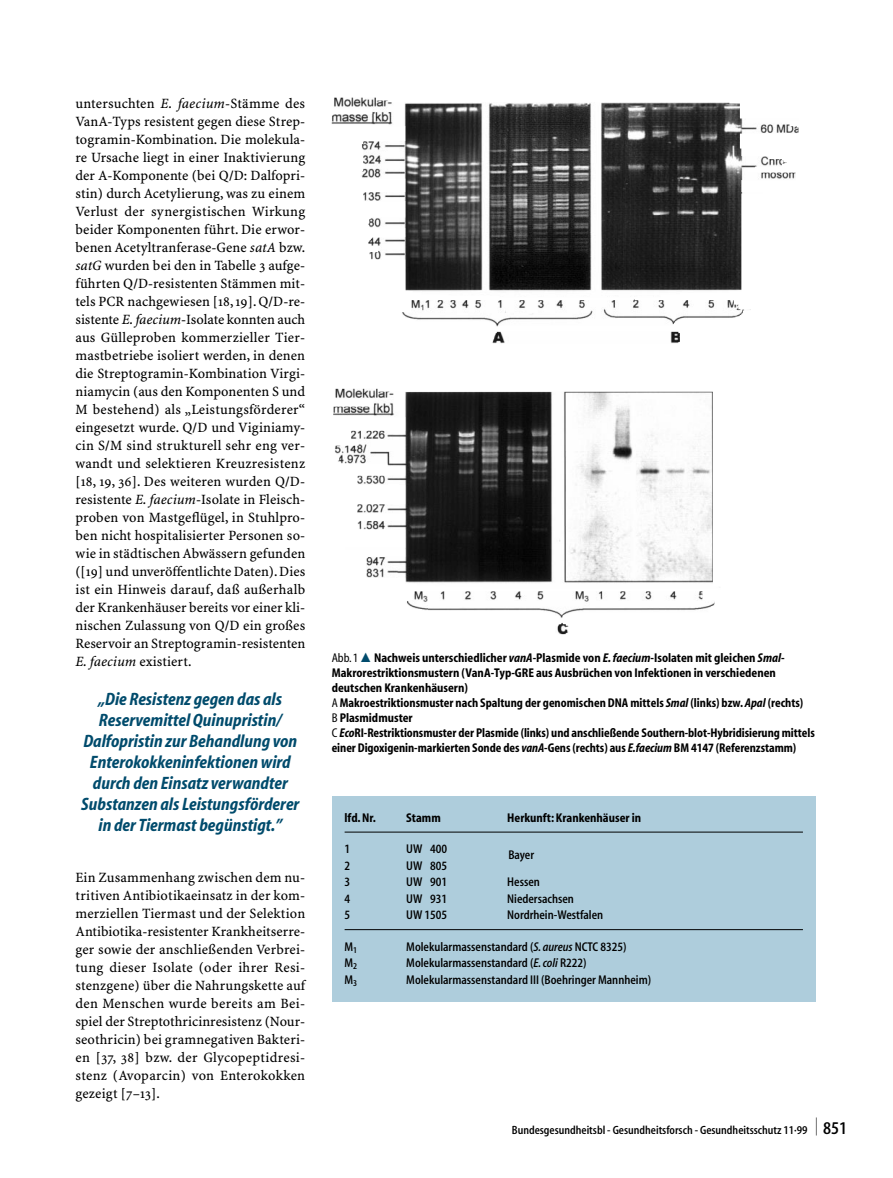
<style>
.page{position:relative;width:893px;height:1178px;background:#fff}
.page>*{position:absolute;margin:0;border:0;box-sizing:border-box;transform-origin:0 0}
.t1{font:18px/21px "Myriad MM It 700 400";color:#004b6c;text-align:center}
.t2{font:14.25px/18px "S Minion Plus";letter-spacing:.005em;color:#000;text-align:justify}
.t3{font:12.75px/15px "Myriad MM 700 400";color:#000}
.t4{font:12.75px "Myriad MM 530 400";color:#000}
.t5{font:12px "Myriad MM 530 400";color:#000}
.s1{font-style:italic}
.s2{font-family:"Myriad MM 400 400"}
.s3{font-family:"Myriad MM It 700 400"}
.s4{font-family:"Myriad MM It 530 400"}
.s5{font-size:18px}
</style>
<div class="page">
<img style="left:332px;top:98px;width:466px;height:537px">
<div style="left:332px;top:796px;width:483px;height:205px;background:#aecddc"></div>
<hr style="left:344px;top:831px;width:458px;height:1px;background:#000">
<hr style="left:344px;top:929px;width:458px;height:1px;background:#000">
<p class="t2" style="left:75px;top:95px;width:231px">untersuchten <span class="s1">E. faecium</span>-Stämme des VanA-Typs resistent gegen diese Strep&shy;togramin-Kombination. Die molekula&shy;re Ursache liegt in einer Inaktivierung der A-Komponente (bei Q/D: Dalfopri&shy;stin) durch Acetylierung, was zu einem Verlust der synergistischen Wirkung beider Komponenten führt. Die erwor&shy;benen Acetyltranferase-Gene <span class="s1">satA</span> bzw. <span class="s1">satG</span> wurden bei den in Tabelle 3 aufge&shy;führten Q/D-resistenten Stämmen mit&shy;tels PCR nachgewiesen [18, 19]. Q/D-re&shy;sistente <span class="s1">E. faecium</span>-Isolate konnten auch aus Gülleproben kommerzieller Tier&shy;mastbetriebe isoliert werden, in denen die Streptogramin-Kombination Virgi&shy;niamycin (aus den Komponenten S und M bestehend) als „Leistungsförderer“ eingesetzt wurde. Q/D und Viginiamy&shy;cin S/M sind strukturell sehr eng ver&shy;wandt und selektieren Kreuzresistenz [18, 19, 36]. Des weiteren wurden Q/D&shy;resistente <span class="s1">E. faecium</span>-Isolate in Fleisch&shy;proben von Mastgeflügel, in Stuhlpro&shy;ben nicht hospitalisierter Personen so&shy;wie in städtischen Abwässern gefunden ([19] und unveröffentlichte Daten). Dies ist ein Hinweis darauf, daß außerhalb der Krankenhäuser bereits vor einer kli&shy;nischen Zulassung von Q/D ein großes Reservoir an Streptogramin-resistenten <span class="s1">E. faecium</span> existiert.</p>
<p class="t1" style="left:81px;top:690px;width:219px">„Die Resistenz gegen das als<br>Reservemittel Quinupristin/<br>Dalfopristin zur Behandlung von<br>Enterokokkeninfektionen wird durch den Einsatz verwandter<br>Substanzen als Leistungsförderer in der Tiermast begünstigt.”</p>
<p class="t2" style="left:75px;top:869px;width:231px">Ein Zusammenhang zwischen dem nu&shy;tritiven Antibiotikaeinsatz in der kom&shy;merziellen Tiermast und der Selektion Antibiotika-resistenter Krankheitserre&shy;ger sowie der anschließenden Verbrei&shy;tung dieser Isolate (oder ihrer Resi&shy;stenzgene) über die Nahrungskette auf den Menschen wurde bereits am Bei&shy;spiel der Streptothricinresistenz (Nour&shy;seothricin) bei gramnegativen Bakteri&shy;en [37, 38] bzw. der Glycopeptidresi&shy;stenz (Avoparcin) von Enterokokken gezeigt [7–13].</p>
<p class="t3" style="left:332px;top:651px;width:484px"><span class="s2">Abb.1</span> Nachweis unterschiedlicher <span class="s3">vanA</span>-Plasmide von <span class="s3">E. faecium</span>-Isolaten mit gleichen <span class="s3">Smal</span>-Makrorestriktionsmustern (VanA-Typ-GRE aus Ausbrüchen von Infektionen in verschiedenen deutschen Krankenhäusern)<br><span class="s2">A</span> Makroestriktionsmuster nach Spaltung der genomischen DNA mittels <span class="s3">Smal</span> (links) bzw.<span class="s3">Apal</span> (rechts)<br><span class="s2">B</span> Plasmidmuster<br><span class="s2">C</span> <span class="s3">Eco</span>RI-Restriktionsmuster der Plasmide (links) und anschließende Southern-blot-Hybridisierung mittels einer Digoxigenin-markierten Sonde des <span class="s3">vanA</span>-Gens (rechts) aus <span class="s3">E.faecium</span> BM 4147 (Referenzstamm)</p>
<p class="t3" style="left:344px;top:811px;width:33px">lfd. Nr.</p>
<p class="t3" style="left:406px;top:811px;width:36px">Stamm</p>
<p class="t3" style="left:507px;top:811px;width:135px">Herkunft: Krankenhäuser in</p>
<p class="t4" style="left:344px;top:844px;width:7px">1</p>
<p class="t4" style="left:406px;top:844px;width:43px">UW 400</p>
<p class="t4" style="left:344px;top:860px;width:7px">2</p>
<p class="t4" style="left:406px;top:860px;width:43px">UW 805</p>
<p class="t4" style="left:344px;top:877px;width:7px">3</p>
<p class="t4" style="left:406px;top:877px;width:43px">UW 901</p>
<p class="t4" style="left:507px;top:877px;width:34px">Hessen</p>
<p class="t4" style="left:344px;top:893px;width:7px">4</p>
<p class="t4" style="left:406px;top:893px;width:43px">UW 931</p>
<p class="t4" style="left:507px;top:893px;width:68px">Niedersachsen</p>
<p class="t4" style="left:344px;top:910px;width:7px">5</p>
<p class="t4" style="left:406px;top:910px;width:43px">UW 1505</p>
<p class="t4" style="left:507px;top:910px;width:97px">Nordrhein-Westfalen</p>
<p class="t4" style="left:344px;top:941px;width:14px">M<sub>1</sub></p>
<p class="t4" style="left:406px;top:941px;width:222px">Molekularmassenstandard (<span class="s4">S.aureus</span> NCTC 8325)</p>
<p class="t4" style="left:344px;top:958px;width:14px">M<sub>2</sub></p>
<p class="t4" style="left:406px;top:958px;width:182px">Molekularmassenstandard (<span class="s4">E.coli</span> R222)</p>
<p class="t4" style="left:344px;top:974px;width:14px">M<sub>3</sub></p>
<p class="t4" style="left:406px;top:974px;width:246px">Molekularmassenstandard III (Boehringer Mannheim)</p>
<p class="t4" style="left:508px;top:849px;width:27px">Bayer</p>
<p class="t5" style="left:512px;top:1125px;width:337px">Bundesgesundheitsbl - Gesundheitsforsch - Gesundheitsschutz 11·99 <sup>|</sup> <span class="s5">851</span></p>
</div>
